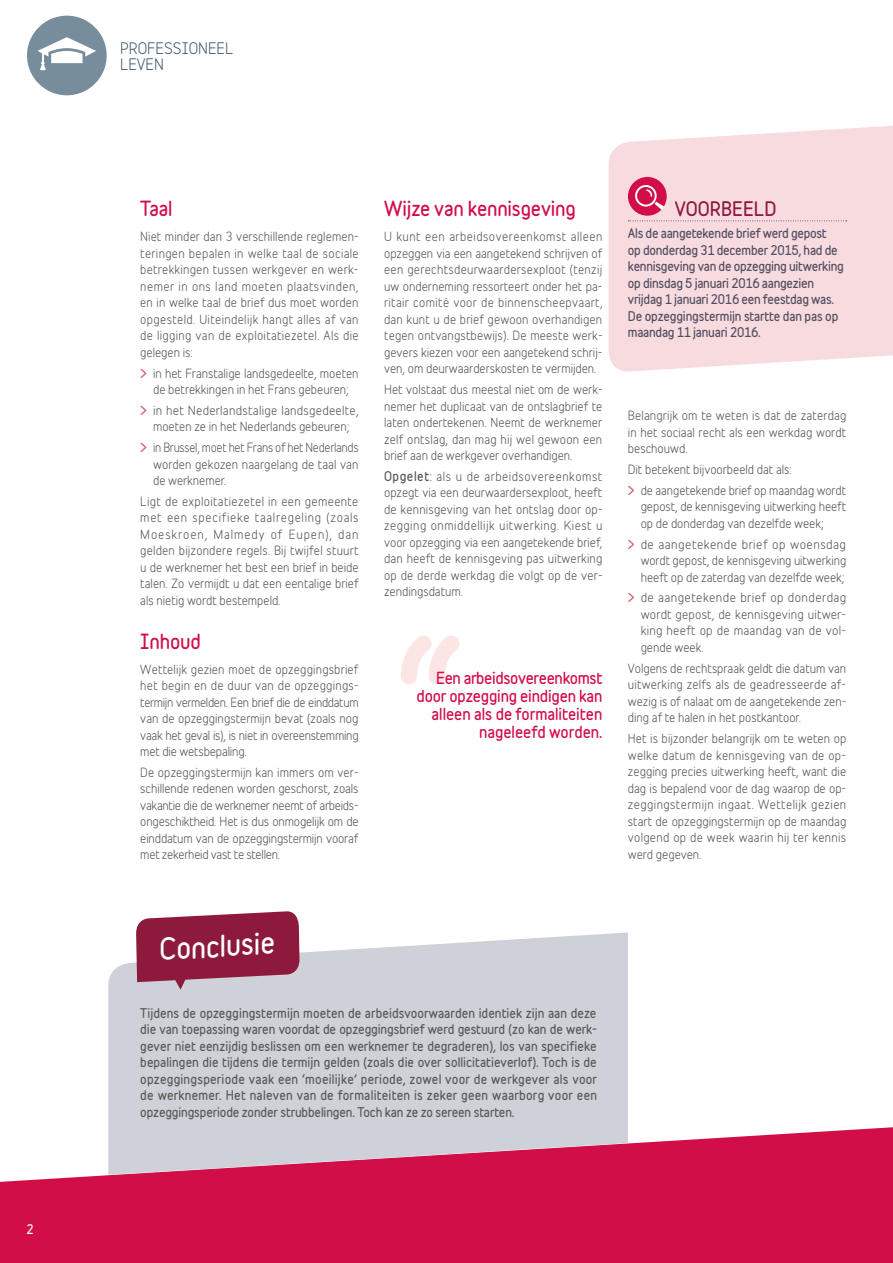
<style>
.page{position:relative;width:893px;height:1263px;background:#fff}
.page>*{position:absolute;margin:0;border:0;box-sizing:border-box;transform-origin:0 0}
.t1{font:700 162px "Belfius Alternative";color:#f8aea7}
.t2{font:700 27px "Belfius Normal";color:#fff}
.t3{font:700 18.75px "Belfius Normal";letter-spacing:-.01em;color:#d20e49}
.t4{font:700 18px "Belfius Normal";letter-spacing:.005em;color:#8d193d}
.t5{font:700 15px/18px "Belfius Alternative";letter-spacing:-.01em;color:#d20e49;text-align:right}
.t6{font:15px/16.5px "Belfius Normal";color:#405b6b}
.t7{font:12px/16.5px "Belfius Alternative";color:#57585a;text-align:justify}
.t8{font:700 12px/16.5px "Belfius Alternative";letter-spacing:-.01em;color:#57585a;text-align:justify}
.t9{font:700 12px/16.5px "Belfius Alternative";letter-spacing:-.02em;color:#514e61}
.t10{font:12px/16.5px "Belfius Alternative";letter-spacing:.02em;color:#57585a;text-align:center}
.t11{font:700 12px "Belfius Normal";color:#fff}
.s1{font-weight:700;color:#dc5262}
.s2{font-weight:700}
</style>
<div class="page">
<svg style="left:0;top:1127px;width:893px;height:136px;background:#d52157"></svg>
<svg style="left:108px;top:932px;width:520px;height:243px;background:#d0c6cf"></svg>
<svg style="left:136px;top:911px;width:164px;height:79px;background:#9d4260"></svg>
<svg style="left:609px;top:126px;width:284px;height:246px;background:#f8dde1"></svg>
<div style="left:26px;top:15px;width:81px;height:81px;background:#788d9c;border-radius:50%"></div>
<div style="left:26px;top:14px;width:82px;height:83px;border:2px solid #fff;border-radius:50%"></div>
<svg style="left:37px;top:37px;width:59px;height:33px"></svg>
<svg style="left:628px;top:177px;width:219px;height:45px;background:#f2c5cf"></svg>
<p class="t11" style="left:26px;top:1220px;width:9px">2</p>
<p class="t6" style="left:120px;top:38px;width:114px">PROFESSIONEEL<br>LEVEN</p>
<h3 class="t3" style="left:140px;top:194px;width:34px">Taal</h3>
<p class="t7" style="left:140px;top:227px;width:220px">Niet minder dan 3 verschillende reglemen&shy;teringen bepalen in welke taal de sociale betrekkingen tussen werkgever en werk&shy;nemer in ons land moeten plaatsvinden, en in welke taal de brief dus moet worden opgesteld. Uiteindelijk hangt alles af van de ligging van de exploitatiezetel. Als die gelegen is:</p>
<p class="t7" style="left:140px;top:363px;width:220px;text-align:center"><span class="s1">&gt;</span> in het Franstalige landsgedeelte, moeten de betrekkingen in het Frans gebeuren;</p>
<p class="t10" style="left:140px;top:401px;width:220px"><span class="s1">&gt;</span> in het Nederlandstalige landsgedeelte, moeten ze in het Nederlands gebeuren;</p>
<p class="t7" style="left:153px;top:438px;width:207px;text-indent:-13px"><span class="s1">&gt;</span> in Brussel, moet het Frans of het Nederlands worden gekozen naargelang de taal van de werknemer.</p>
<p class="t7" style="left:140px;top:492px;width:220px">Ligt de exploitatiezetel in een gemeente met een specifieke taalregeling (zoals Moeskroen, Malmedy of Eupen), dan gelden bijzondere regels. Bij twijfel stuurt u de werknemer het best een brief in beide talen. Zo vermijdt u dat een eentalige brief als nietig wordt bestempeld.</p>
<h3 class="t3" style="left:140px;top:626px;width:62px">Inhoud</h3>
<p class="t7" style="left:140px;top:659px;width:220px">Wettelijk gezien moet de opzeggingsbrief het begin en de duur van de opzeggings&shy;termijn vermelden. Een brief die de einddatum van de opzeggingstermijn bevat (zoals nog vaak het geval is), is niet in overeenstemming met die wetsbepaling.</p>
<p class="t7" style="left:140px;top:763px;width:220px">De opzeggingstermijn kan immers om ver&shy;schillende redenen worden geschorst, zoals vakantie die de werknemer neemt of arbeids&shy;ongeschiktheid. Het is dus onmogelijk om de einddatum van de opzeggingstermijn vooraf met zekerheid vast te stellen.</p>
<h3 class="t3" style="left:384px;top:194px;width:193px">Wijze van kennisgeving</h3>
<p class="t7" style="left:384px;top:227px;width:220px">U kunt een arbeidsovereenkomst alleen opzeggen via een aangetekend schrijven of een gerechtsdeurwaardersexploot (tenzij uw onderneming ressorteert onder het pa&shy;ritair comité voor de binnenscheepvaart, dan kunt u de brief gewoon overhandigen tegen ontvangstbewijs). De meeste werk&shy;gevers kiezen voor een aangetekend schrij&shy;ven, om deurwaarderskosten te vermijden.</p>
<p class="t7" style="left:384px;top:380px;width:220px">Het volstaat dus meestal niet om de werk&shy;nemer het duplicaat van de ontslagbrief te laten ondertekenen. Neemt de werknemer zelf ontslag, dan mag hij wel gewoon een brief aan de werkgever overhandigen.</p>
<p class="t7" style="left:384px;top:467px;width:220px"><span class="s2">Opgelet</span>: als u de arbeidsovereenkomst opzegt via een deurwaardersexploot, heeft de kennisgeving van het ontslag door op&shy;zegging onmiddellijk uitwerking. Kiest u voor opzegging via een aangetekende brief, dan heeft de kennisgeving pas uitwerking op de derde werkdag die volgt op de ver&shy;zendingsdatum.</p>
<h1 class="t1" style="left:395px;top:578px;width:70px">“</h1>
<p class="t5" style="left:417px;top:668px;width:187px">Een arbeidsovereenkomst door opzegging eindigen kan alleen als de formaliteiten nageleefd worden.</p>
<h3 class="t4" style="left:675px;top:195px;width:103px">VOORBEELD</h3>
<p class="t9" style="left:628px;top:225px;width:217px">Als de aangetekende brief werd gepost<br>op donderdag 31 december 2015, had de kennisgeving van de opzegging uitwerking op dinsdag 5 januari 2016 aangezien vrijdag 1 januari 2016 een feestdag was.<br>De opzeggingstermijn startte dan pas op maandag 11 januari 2016.</p>
<p class="t7" style="left:628px;top:406px;width:220px">Belangrijk om te weten is dat de zaterdag in het sociaal recht als een werkdag wordt beschouwd.</p>
<p class="t7" style="left:628px;top:458px;width:220px;line-height:20.7px">Dit betekent bijvoorbeeld dat als:<br><span class="s1">&gt;</span> de aangetekende brief op maandag wordt</p>
<p class="t7" style="left:641px;top:497px;width:207px">gepost, de kennisgeving uitwerking heeft op de donderdag van dezelfde week;</p>
<p class="t7" style="left:641px;top:535px;width:207px;text-indent:-13px"><span class="s1">&gt;</span> de aangetekende brief op woensdag wordt gepost, de kennisgeving uitwerking heeft op de zaterdag van dezelfde week;</p>
<p class="t7" style="left:641px;top:588px;width:207px;text-indent:-13px"><span class="s1">&gt;</span> de aangetekende brief op donderdag wordt gepost, de kennisgeving uitwer&shy;king heeft op de maandag van de vol&shy;gende week.</p>
<p class="t7" style="left:628px;top:659px;width:220px">Volgens de rechtspraak geldt die datum van uitwerking zelfs als de geadresseerde af&shy;wezig is of nalaat om de aangetekende zen&shy;ding af te halen in het postkantoor.</p>
<p class="t7" style="left:628px;top:729px;width:220px">Het is bijzonder belangrijk om te weten op welke datum de kennisgeving van de op&shy;zegging precies uitwerking heeft, want die dag is bepalend voor de dag waarop de op&shy;zeggingstermijn ingaat. Wettelijk gezien start de opzeggingstermijn op de maandag volgend op de week waarin hij ter kennis werd gegeven.</p>
<h2 class="t2" style="left:157px;top:929px;width:117px;rotate:-4deg">Conclusie</h2>
<p class="t8" style="left:140px;top:1004px;width:458px">Tijdens de opzeggingstermijn moeten de arbeidsvoorwaarden identiek zijn aan deze die van toepassing waren voordat de opzeggingsbrief werd gestuurd (zo kan de werk&shy;gever niet eenzijdig beslissen om een werknemer te degraderen), los van specifieke bepalingen die tijdens die termijn gelden (zoals die over sollicitatieverlof). Toch is de opzeggingsperiode vaak een ‘moeilijke’ periode, zowel voor de werkgever als voor de werknemer. Het naleven van de formaliteiten is zeker geen waarborg voor een opzeggingsperiode zonder strubbelingen. Toch kan ze zo sereen starten.</p>
</div>
